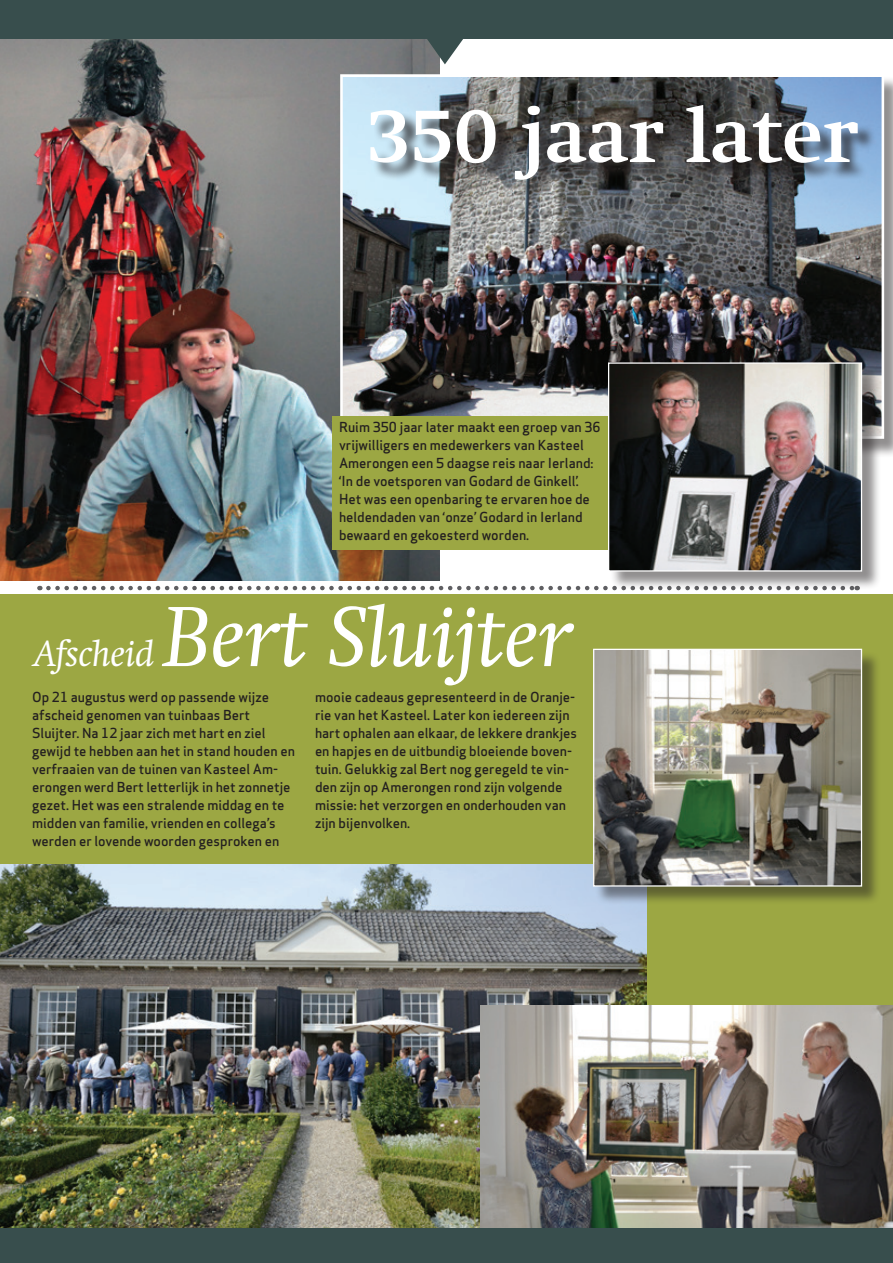
<style>
.page{position:relative;width:893px;height:1263px;background:#fff}
.page>*{position:absolute;margin:0;border:0;box-sizing:border-box;transform-origin:0 0}
.t1{font:italic 84.6px "Swift";color:#fff}
.t2{font:700 76.2px "Swift";color:#fff}
.t3{font:italic 36.3px "Swift";color:#fff}
.t4{font:13.5px/18px "Apex Sans Medium T";color:#231f20}
</style>
<div class="page">
<div style="left:0;top:594px;width:893px;height:669px;background:#9ca743"></div>
<img style="left:0;top:864px;width:646px;height:365px">
<img style="left:0;top:39px;width:440px;height:541px">
<div style="left:0;top:0;width:893px;height:39px;background:#384e4d"></div>
<svg style="left:424px;top:39px;width:39px;height:25px"></svg>
<img style="left:344px;top:78px;width:536px;height:338px">
<div style="left:340px;top:74px;width:544px;height:365px;border:3px solid #fff"></div>
<img style="left:480px;top:1006px;width:413px;height:223px">
<div style="left:595px;top:651px;width:286px;height:254px;background:#231f20;opacity:.5"></div>
<img style="left:595px;top:651px;width:265px;height:234px">
<div style="left:593px;top:649px;width:269px;height:238px;border:1px solid #fff"></div>
<div style="left:0;top:1229px;width:893px;height:34px;background:#384e4d"></div>
<svg style="left:48px;top:586px;width:560px;height:4px"></svg>
<div style="left:333px;top:416px;width:283px;height:133px;background:#9ca743"></div>
<div style="left:372px;top:107px;width:504px;height:91px;background:#231f20;opacity:.75"></div>
<div style="left:610px;top:364px;width:271px;height:227px;background:#231f20;opacity:.5"></div>
<img style="left:610px;top:364px;width:250px;height:206px">
<div style="left:608px;top:362px;width:254px;height:210px;border:1px solid #fff"></div>
<h2 class="t2" style="left:366px;top:91px;width:493px">350 jaar later</h2>
<p class="t4" style="left:339px;top:418px;width:263px">Ruim 350 jaar later maakt een groep van 36 vrijwilligers en medewerkers van Kasteel Amerongen een 5 daagse reis naar Ierland: ‘In de voetsporen van Godard de Ginkell’.<br>Het was een openbaring te ervaren hoe de heldendaden van ‘onze’ Godard in Ierland bewaard en gekoesterd worden.</p>
<h3 class="t3" style="left:34px;top:632px;width:122px">Afscheid</h3>
<h1 class="t1" style="left:164px;top:588px;width:410px">Bert Sluijter</h1>
<p class="t4" style="left:32px;top:688px;width:264px">Op 21 augustus werd op passende wijze afscheid genomen van tuinbaas Bert Sluijter. Na 12 jaar zich met hart en ziel gewijd te hebben aan het in stand houden en verfraaien van de tuinen van Kasteel Am&shy;erongen werd Bert letterlijk in het zonnetje gezet. Het was een stralende middag en te midden van familie, vrienden en collega’s werden er lovende woorden gesproken en</p>
<p class="t4" style="left:315px;top:688px;width:264px">mooie cadeaus gepresenteerd in de Oranje&shy;rie van het Kasteel. Later kon iedereen zijn hart ophalen aan elkaar, de lekkere drankjes en hapjes en de uitbundig bloeiende boven&shy;tuin. Gelukkig zal Bert nog geregeld te vin&shy;den zijn op Amerongen rond zijn volgende missie: het verzorgen en onderhouden van zijn bijenvolken.</p>
</div>
